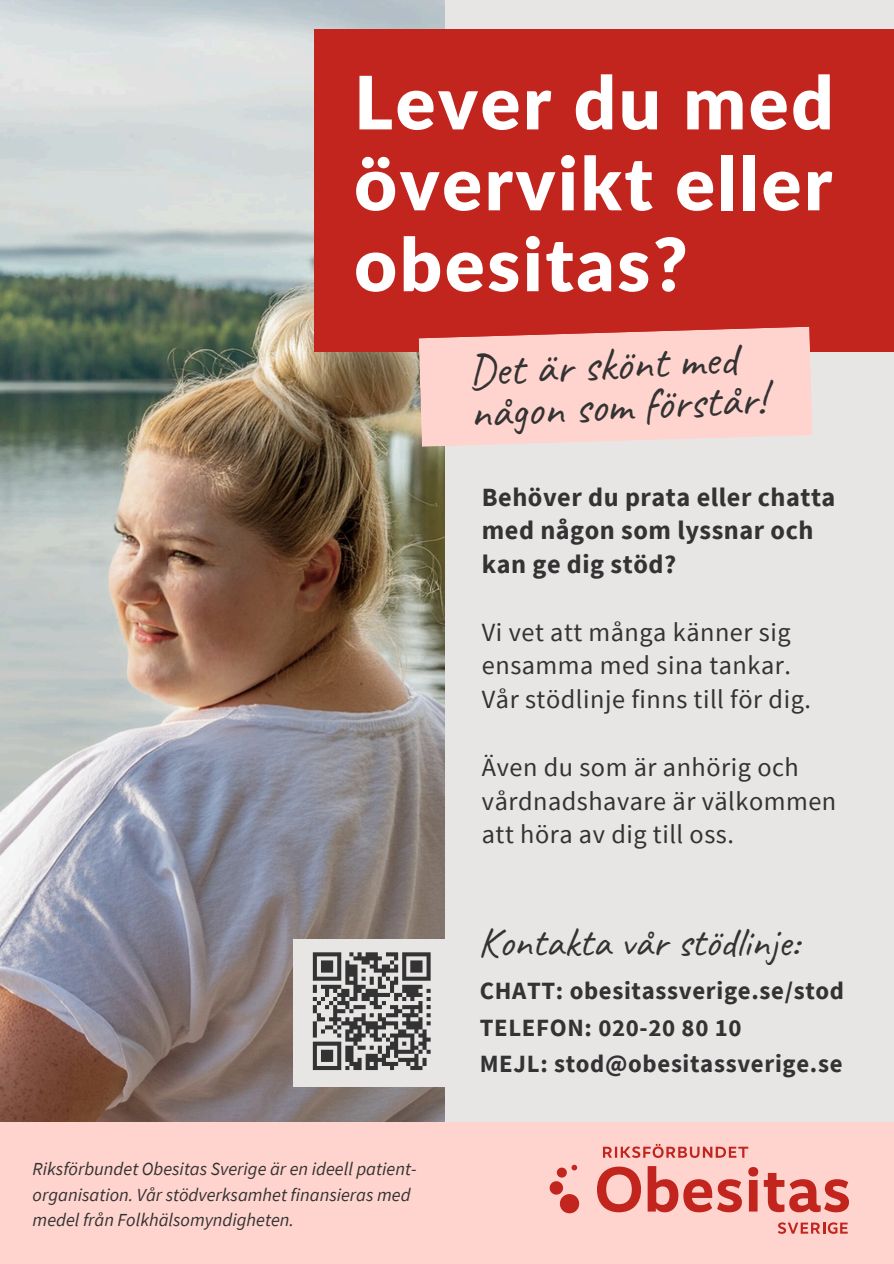
<style>
.page{position:relative;width:894px;height:1264px;background:#fff}
.page>*{position:absolute;margin:0;border:0;box-sizing:border-box;transform-origin:0 0}
.t1{font:900 73.5px/80.8px "Lato";letter-spacing:.04em;color:#fff;text-align:justify}
.t2{font:45.75px/41.5px "Caveat";color:#333}
.t3{font:41.25px "Caveat";color:#333}
.t4{font:26.25px/33.8px "Source Sans Pro";letter-spacing:.02em;color:#333}
.t5{font:700 26.25px/33.8px "Source Sans Pro";letter-spacing:.02em;color:#333}
.t6{font:700 24.75px "Source Sans Pro";letter-spacing:.025em;color:#333}
.t7{font:italic 18.45px/25.5px "Source Sans Pro";color:#333}
</style>
<div class="page">
<img style="left:0;top:0;width:444px;height:1122px">
<div style="left:445px;top:0;width:448px;height:1263px;background:#e8e5e5"></div>
<div style="left:293px;top:938px;width:600px;height:148px;background:#e8e5e5"></div>
<svg style="left:312px;top:952px;width:119px;height:119px"></svg>
<div style="left:0;top:1122px;width:893px;height:141px;background:#ffd4ce"></div>
<div style="left:314px;top:29px;width:579px;height:322px;background:#c2241e"></div>
<svg style="left:418px;top:327px;width:394px;height:120px;fill:#ffd4ce"></svg>
<svg style="left:549px;top:1164px;width:30px;height:49px"></svg>
<svg style="left:597px;top:1166px;width:44px;height:46px"></svg>
<svg style="left:647px;top:1166px;width:94px;height:46px"></svg>
<svg style="left:748px;top:1167px;width:100px;height:45px"></svg>
<svg style="left:778px;top:1222px;width:69px;height:11px"></svg>
<svg style="left:603px;top:1143px;width:145px;height:14px"></svg>
<h4 class="t1" style="left:354px;top:60px;width:480px">Lever du med övervikt eller obesitas?</h4>
<p class="t2" style="left:466px;top:351px;width:298px;rotate:-3deg">Det är skönt med någon som förstår!</p>
<h2 class="t5" style="left:481px;top:479px;width:355px">Behöver du prata eller chatta med någon som lyssnar och kan ge dig stöd?</h2>
<h1 class="t4" style="left:481px;top:614px;width:330px">Vi vet att många känner sig ensamma med sina tankar.<br>Vår stödlinje finns till för dig.</h1>
<p class="t4" style="left:481px;top:749px;width:356px">Även du som är anhörig och vårdnadshavare är välkommen att höra av dig till oss.</p>
<h5 class="t3" style="left:478px;top:916px;width:322px">Kontakta vår stödlinje:</h5>
<h4 class="t6" style="left:479px;top:975px;width:366px">CHATT: obesitassverige.se/stod</h4>
<h2 class="t6" style="left:479px;top:1011px;width:263px">TELEFON: 020-20 80 10</h2>
<h3 class="t7" style="left:33px;top:1155px;width:385px">Riksförbundet Obesitas Sverige är en ideell patient&shy;organisation. Vår stödverksamhet finansieras med</h3>
<h4 class="t7" style="left:33px;top:1206px;width:263px">medel från Folkhälsomyndigheten.</h4>
<h5 class="t6" style="left:479px;top:1047px;width:364px">MEJL: stod@obesitassverige.se</h5>
</div>
